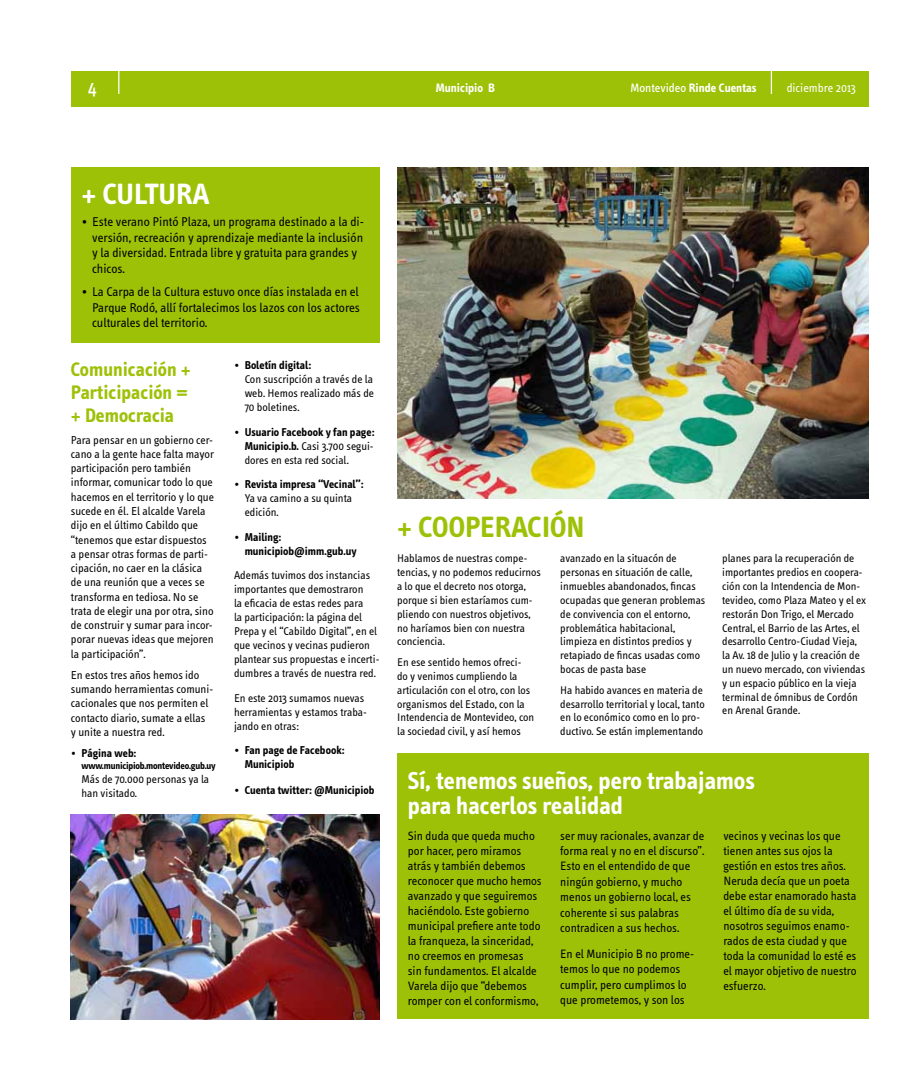
<style>
.page{position:relative;width:922px;height:1090px;background:#fff}
.page>*{position:absolute;margin:0;border:0;box-sizing:border-box;transform-origin:0 0}
.t1{font:700 30px "Info Text";color:#9dc107}
.t2{font:700 30px "Info Text";color:#fff}
.t3{font:700 25px/25px "Info Text";color:#fff}
.t4{font:700 20px/23.4px "Info Text";color:#9dc107}
.t5{font:20px "Info Text";color:#fff}
.t6{font:13.12px/15.8px "Info Text";color:#000}
.t7{font:12.5px/15px "Info Text";color:#000}
.t8{font:700 12.5px "Info Text";color:#fff}
.t9{font:12.5px "Info Text";color:#fff}
.t10{font:11.88px/14.2px "Info Text";color:#000}
.t11{font:11.62px/14px "Info Text";color:#000}
.t12{font:700 11.62px/14px "Info Text";color:#000}
.t13{font:11.5px/13.8px "Info Text";color:#000}
.t14{font:700 10px "Info Text";letter-spacing:-.02em;color:#000}
.s1{font-weight:400}
.s2{font-weight:700}
</style>
<div class="page">
<div style="left:397px;top:753px;width:471px;height:266px;background:#9dc107"></div>
<div style="left:71px;top:167px;width:308px;height:176px;background:#9dc107"></div>
<img style="left:71px;top:814px;width:308px;height:205px">
<div style="left:71px;top:71px;width:797px;height:35px;background:#9dc107"></div>
<hr style="left:118px;top:62px;width:1px;height:32px;background:#fff">
<hr style="left:770px;top:62px;width:1px;height:32px;background:#fff">
<img style="left:397px;top:167px;width:471px;height:331px">
<h3 class="t5" style="left:88px;top:76px;width:11px">4</h3>
<p class="t8" style="left:436px;top:81px;width:61px">Municipio B</p>
<p class="t8" style="left:630px;top:81px;width:128px"><span class="s1">Montevideo</span> Rinde Cuentas</p>
<p class="t9" style="left:786px;top:81px;width:71px">diciembre 2013</p>
<h1 class="t2" style="left:81px;top:177px;width:129px">+ CULTURA</h1>
<p class="t6" style="left:92px;top:214px;width:273px;text-indent:-11px">• Este verano Pintó Plaza, un programa destinado a la di&shy;versión, recreación y aprendizaje mediante la inclusión y la diversidad. Entrada libre y gratuita para grandes y chicos.</p>
<p class="t6" style="left:92px;top:284px;width:269px;text-align:justify;text-indent:-11px">• La Carpa de la Cultura estuvo once días instalada en el Parque Rodó, allí fortalecimos los lazos con los actores culturales del territorio.</p>
<h3 class="t4" style="left:71px;top:357px;width:121px">Comunicación +<br>Participación = + Democracia</h3>
<p class="t10" style="left:71px;top:433px;width:145px">Para pensar en un gobierno cer&shy;cano a la gente hace falta mayor participación pero también informar, comunicar todo lo que hacemos en el territorio y lo que sucede en él. El alcalde Varela dijo en el último Cabildo que “tenemos que estar dispuestos a pensar otras formas de parti&shy;cipación, no caer en la clásica de una reunión que a veces se transforma en tediosa. No se trata de elegir una por otra, sino de construir y sumar para incor&shy;porar nuevas ideas que mejoren la participación”.</p>
<p class="t10" style="left:71px;top:668px;width:144px">En estos tres años hemos ido sumando herramientas comuni&shy;cacionales que nos permiten el contacto diario, sumate a ellas y unite a nuestra red.</p>
<p class="t12" style="left:71px;top:746px;width:67px"><span class="s1">•</span> Página web:</p>
<p class="t14" style="left:81px;top:760px;width:135px">www.municipiob.montevideo.gub.uy</p>
<p class="t11" style="left:81px;top:772px;width:129px">Más de 70.000 personas ya la han visitado.</p>
<p class="t11" style="left:244px;top:359px;width:131px;text-indent:-11px">• <span class="s2">Boletín digital:<br></span>Con suscripción a través de la web. Hemos realizado más de<br>70 boletines.</p>
<p class="t11" style="left:244px;top:425px;width:131px;text-align:justify;text-indent:-11px">• <span class="s2">Usuario Facebook y fan page:<br>Municipio.b.</span> Casi 3.700 segui&shy;dores en esta red social.</p>
<p class="t11" style="left:244px;top:477px;width:120px;text-indent:-11px">• <span class="s2">Revista impresa “Vecinal”:<br></span>Ya va camino a su quinta edición.</p>
<p class="t12" style="left:244px;top:530px;width:113px;text-indent:-11px"><span class="s1">•</span> Mailing: municipiob@imm.gub.uy</p>
<p class="t11" style="left:234px;top:568px;width:147px">Además tuvimos dos instancias importantes que demostraron<br>la eficacia de estas redes para<br>la participación: la página del<br>Prepa y el “Cabildo Digital”, en el que vecinos y vecinas pudieron plantear sus propuestas e incerti&shy;dumbres a través de nuestra red.</p>
<p class="t11" style="left:234px;top:691px;width:134px">En este 2013 sumamos nuevas herramientas y estamos traba&shy;jando en otras:</p>
<p class="t12" style="left:244px;top:743px;width:101px;text-indent:-11px"><span class="s1">•</span> Fan page de Facebook:<br>Municipiob</p>
<p class="t12" style="left:234px;top:783px;width:142px"><span class="s1">•</span> Cuenta twitter: @Municipiob</p>
<h1 class="t1" style="left:397px;top:510px;width:189px">+ COOPERACIÓN</h1>
<p class="t13" style="left:397px;top:552px;width:145px">Hablamos de nuestras compe&shy;tencias, y no podemos reducirnos a lo que el decreto nos otorga, porque si bien estaríamos cum&shy;pliendo con nuestros objetivos, no haríamos bien con nuestra conciencia.</p>
<p class="t13" style="left:397px;top:655px;width:139px">En ese sentido hemos ofreci&shy;do y venimos cumpliendo la articulación con el otro, con los organismos del Estado, con la<br>Intendencia de Montevideo, con la sociedad civil, y así hemos</p>
<p class="t13" style="left:560px;top:552px;width:147px">avanzado en la situacón de personas en situación de calle, inmuebles abandonados, fincas ocupadas que generan problemas de convivencia con el entorno, problemática habitacional, limpieza en distintos predios y retapiado de fincas usadas como bocas de pasta base</p>
<p class="t13" style="left:560px;top:683px;width:146px">Ha habido avances en materia de desarrollo territorial y local, tanto en lo económico como en lo pro&shy;ductivo. Se están implementando</p>
<p class="t13" style="left:722px;top:552px;width:145px">planes para la recuperación de importantes predios en coopera&shy;ción con la Intendencia de Mon&shy;tevideo, como Plaza Mateo y el ex restorán Don Trigo, el Mercado<br>Central, el Barrio de las Artes, el desarrollo Centro-Ciudad Vieja, la Av. 18 de Julio y la creación de un nuevo mercado, con viviendas y un espacio público en la vieja terminal de ómnibus de Cordón en Arenal Grande.</p>
<h2 class="t3" style="left:407px;top:768px;width:348px">Sí, tenemos sueños, pero trabajamos para hacerlos realidad</h2>
<p class="t7" style="left:560px;top:828px;width:145px;line-height:15.4px">ser muy racionales, avanzar de forma real y no en el discurso”.<br>Esto en el entendido de que ningún gobierno, y mucho menos un gobierno local, es coherente si sus palabras contradicen a sus hechos.</p>
<p class="t7" style="left:560px;top:946px;width:135px;line-height:15.4px">En el Municipio B no prome&shy;temos lo que no podemos cumplir, pero cumplimos lo que prometemos, y son los</p>
<p class="t7" style="left:407px;top:828px;width:135px">Sin duda que queda mucho por hacer, pero miramos atrás y también debemos reconocer que mucho hemos avanzado y que seguiremos haciéndolo. Este gobierno municipal prefiere ante todo la franqueza, la sinceridad, no creemos en promesas<br>sin fundamentos. El alcalde<br>Varela dijo que “debemos romper con el conformismo,</p>
<p class="t7" style="left:723px;top:828px;width:135px">vecinos y vecinas los que tienen antes sus ojos la gestión en estos tres años.<br>Neruda decía que un poeta debe estar enamorado hasta el último día de su vida, nosotros seguimos enamo&shy;rados de esta ciudad y que toda la comunidad lo esté es el mayor objetivo de nuestro esfuerzo.</p>
</div>
